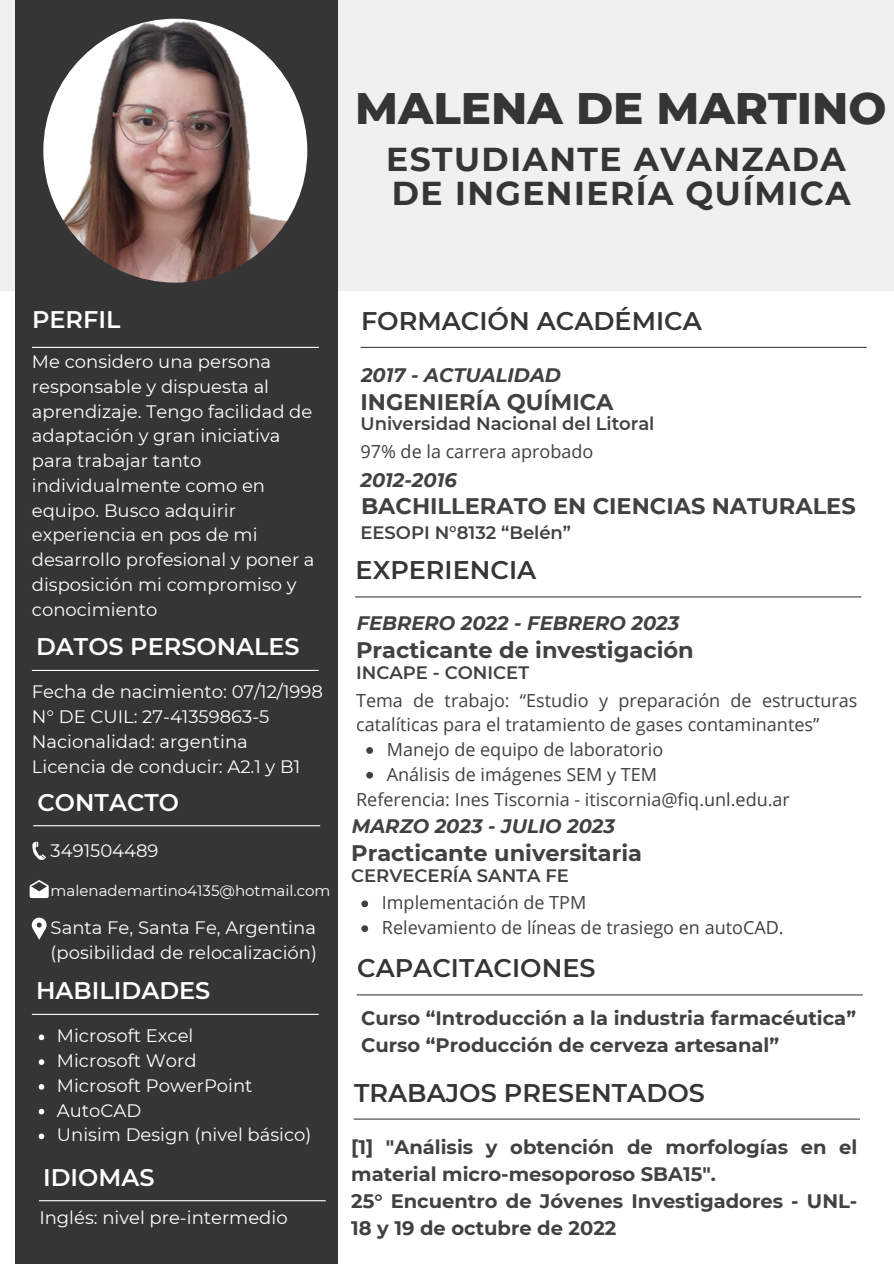
<style>
.page{position:relative;width:894px;height:1264px;background:#fff}
.page>*{position:absolute;margin:0;border:0;box-sizing:border-box;transform-origin:0 0}
.t1{font:800 45px "Montserrat";color:#353535}
.t2{font:700 33px "Montserrat";letter-spacing:.045em;color:#353535}
.t3{font:600 25.5px "Montserrat";color:#353535}
.t4{font:600 24px "Montserrat";color:#fff}
.t5{font:700 22.5px "Montserrat";color:#414042}
.t6{font:700 19.5px/27px "Montserrat";color:#414042}
.t7{font:italic 700 19.5px "Montserrat";color:#414042}
.t8{font:18px/24.8px "Montserrat";color:#fff}
.t9{font:18px/24.8px "Open Sans";color:#414042}
.t10{font:600 18px "Montserrat";color:#414042}
.t11{font:15px "Montserrat";color:#fff}
</style>
<div class="page">
<div style="left:0;top:0;width:893px;height:290px;background:#f0f0f0"></div>
<div style="left:16px;top:0;width:322px;height:1263px;background:#353535"></div>
<hr style="left:32px;top:347px;width:287px;height:1px;background:#fff">
<hr style="left:360px;top:347px;width:506px;height:1px;background:#414042">
<svg style="left:32px;top:917px;width:14px;height:22px"></svg>
<svg style="left:32px;top:841px;width:14px;height:19px"></svg>
<svg style="left:30px;top:880px;width:19px;height:18px"></svg>
<img style="left:43px;top:19px;width:264px;height:263px;border-radius:50%">
<hr style="left:32px;top:670px;width:286px;height:1px;background:#fff">
<hr style="left:33px;top:825px;width:287px;height:1px;background:#fff">
<svg style="left:39px;top:1034px;width:5px;height:6px"></svg>
<svg style="left:39px;top:1059px;width:5px;height:5px"></svg>
<svg style="left:39px;top:1084px;width:5px;height:5px"></svg>
<svg style="left:39px;top:1108px;width:5px;height:6px"></svg>
<svg style="left:39px;top:1133px;width:5px;height:6px"></svg>
<hr style="left:355px;top:596px;width:506px;height:1px;background:#414042">
<svg style="left:366px;top:747px;width:7px;height:6px"></svg>
<svg style="left:366px;top:771px;width:7px;height:7px"></svg>
<svg style="left:361px;top:900px;width:7px;height:7px"></svg>
<svg style="left:361px;top:925px;width:7px;height:7px"></svg>
<hr style="left:356px;top:994px;width:506px;height:1px;background:#414042">
<hr style="left:353px;top:1118px;width:506px;height:1px;background:#414042">
<hr style="left:32px;top:1013px;width:286px;height:1px;background:#fff">
<hr style="left:39px;top:1200px;width:286px;height:1px;background:#fff">
<p class="t1" style="left:355px;top:81px;width:532px">MALENA DE MARTINO</p>
<p class="t2" style="left:386px;top:139px;width:461px">ESTUDIANTE AVANZADA</p>
<p class="t2" style="left:392px;top:173px;width:460px">DE INGENIERÍA QUÍMICA</p>
<p class="t4" style="left:32px;top:304px;width:90px">PERFIL</p>
<p class="t3" style="left:361px;top:305px;width:342px">FORMACIÓN ACADÉMICA</p>
<p class="t8" style="left:32px;top:349px;width:284px">Me considero una persona responsable y dispuesta al aprendizaje. Tengo facilidad de adaptación y gran iniciativa para trabajar tanto individualmente como en equipo. Busco adquirir experiencia en pos de mi desarrollo profesional y poner a disposición mi compromiso y conocimiento</p>
<p class="t4" style="left:36px;top:632px;width:265px">DATOS PERSONALES</p>
<p class="t8" style="left:32px;top:679px;width:292px">Fecha de nacimiento: 07/12/1998</p>
<p class="t8" style="left:32px;top:704px;width:239px">N° DE CUIL: 27-41359863-5</p>
<p class="t8" style="left:32px;top:729px;width:217px">Nacionalidad: argentina</p>
<p class="t8" style="left:32px;top:754px;width:270px">Licencia de conducir: A2.1 y B1</p>
<p class="t4" style="left:37px;top:787px;width:143px">CONTACTO</p>
<p class="t8" style="left:51px;top:837px;width:109px">3491504489</p>
<p class="t11" style="left:51px;top:881px;width:281px">malenademartino4135@hotmail.com</p>
<p class="t8" style="left:51px;top:914px;width:267px">Santa Fe, Santa Fe, Argentina</p>
<p class="t8" style="left:51px;top:939px;width:268px">(posibilidad de relocalización)</p>
<p class="t4" style="left:36px;top:976px;width:176px">HABILIDADES</p>
<p class="t8" style="left:57px;top:1023px;width:138px">Microsoft Excel</p>
<p class="t8" style="left:57px;top:1048px;width:141px">Microsoft Word</p>
<p class="t8" style="left:57px;top:1073px;width:197px">Microsoft PowerPoint</p>
<p class="t8" style="left:57px;top:1097px;width:86px">AutoCAD</p>
<p class="t8" style="left:57px;top:1122px;width:256px">Unisim Design (nivel básico)</p>
<p class="t4" style="left:43px;top:1162px;width:113px">IDIOMAS</p>
<p class="t8" style="left:39px;top:1205px;width:250px">Inglés: nivel pre-intermedio</p>
<p class="t7" style="left:361px;top:363px;width:201px">2017 - ACTUALIDAD</p>
<p class="t10" style="left:360px;top:413px;width:295px">Universidad Nacional del Litoral</p>
<p class="t5" style="left:360px;top:388px;width:254px">INGENIERÍA QUÍMICA</p>
<p class="t9" style="left:360px;top:439px;width:234px">97% de la carrera aprobado</p>
<p class="t7" style="left:360px;top:468px;width:98px">2012-2016</p>
<p class="t10" style="left:360px;top:522px;width:212px">EESOPI N°8132 “Belén”</p>
<p class="t5" style="left:361px;top:492px;width:496px">BACHILLERATO EN CIENCIAS NATURALES</p>
<p class="t3" style="left:355px;top:554px;width:182px">EXPERIENCIA</p>
<p class="t7" style="left:356px;top:611px;width:324px">FEBRERO 2022 - FEBRERO 2023</p>
<p class="t10" style="left:356px;top:661px;width:174px">INCAPE - CONICET</p>
<p class="t5" style="left:356px;top:636px;width:339px">Practicante de investigación</p>
<p class="t9" style="left:356px;top:687px;width:502px">Tema de trabajo: “Estudio y preparación de estructuras catalíticas para el tratamiento de gases contaminantes”</p>
<p class="t9" style="left:386px;top:736px;width:278px">Manejo de equipo de laboratorio</p>
<p class="t9" style="left:386px;top:761px;width:272px">Análisis de imágenes SEM y TEM</p>
<p class="t9" style="left:356px;top:786px;width:435px">Referencia: Ines Tiscornia - itiscornia@fiq.unl.edu.ar</p>
<p class="t7" style="left:351px;top:814px;width:265px">MARZO 2023 - JULIO 2023</p>
<p class="t10" style="left:351px;top:864px;width:219px">CERVECERÍA SANTA FE</p>
<p class="t5" style="left:351px;top:838px;width:292px">Practicante universitaria</p>
<p class="t9" style="left:382px;top:890px;width:206px">Implementación de TPM</p>
<p class="t9" style="left:382px;top:914px;width:403px">Relevamiento de líneas de trasiego en autoCAD.</p>
<p class="t3" style="left:357px;top:952px;width:240px">CAPACITACIONES</p>
<p class="t6" style="left:361px;top:1004px;width:496px">Curso “Introducción a la industria farmacéutica”</p>
<p class="t6" style="left:361px;top:1031px;width:419px">Curso “Producción de cerveza artesanal”</p>
<p class="t3" style="left:354px;top:1076px;width:352px">TRABAJOS PRESENTADOS</p>
<p class="t6" style="left:351px;top:1133px;width:507px">[1] "Análisis y obtención de morfologías en el material micro-mesoporoso SBA15".</p>
<p class="t6" style="left:351px;top:1187px;width:507px">25° Encuentro de Jóvenes Investigadores - UNL-<br>18 y 19 de octubre de 2022</p>
</div>
